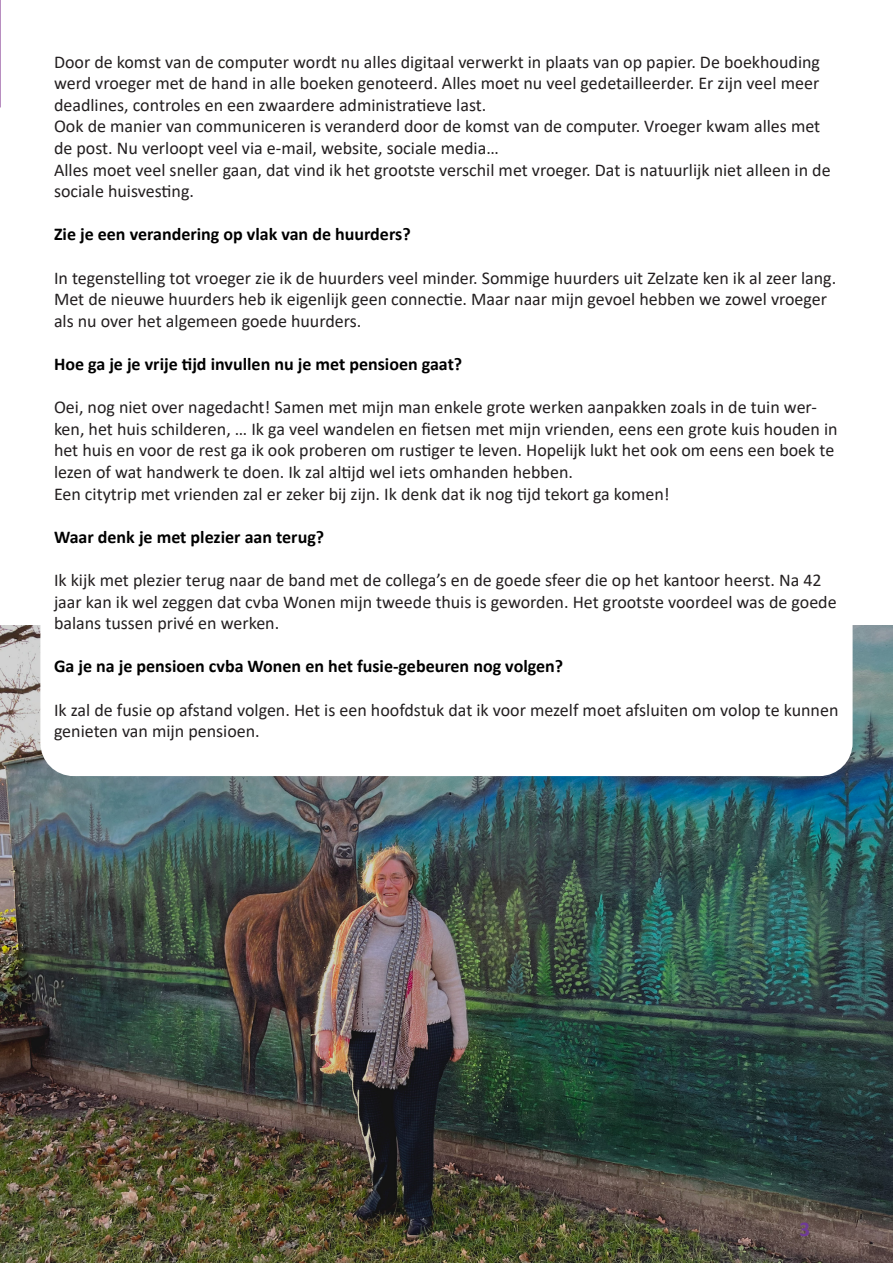
<style>
.page{position:relative;width:893px;height:1263px;background:#fff}
.page>*{position:absolute;margin:0;border:0;box-sizing:border-box;transform-origin:0 0}
.t1{font:700 21px "Calibri";color:#6f3b97}
.t2{font:18px/21.6px "Calibri";color:#231f20}
.Alineastijl_1{font:700 18px "Calibri";color:#000}
</style>
<div class="page">
<svg style="left:0;top:0;width:1px;height:108px"></svg>
<img style="left:0;top:625px;width:893px;height:638px">
<div style="left:40px;top:327px;width:813px;height:449px;background:#fff;border-radius:33px"></div>
<p class="t2" style="left:54px;top:50px;width:767px;text-align:justify">Door de komst van de computer wordt nu alles digitaal verwerkt in plaats van op papier. De boekhouding werd vroeger met de hand in alle boeken genoteerd. Alles moet nu veel gedetailleerder. Er zijn veel meer deadlines, controles en een zwaardere administratieve last.</p>
<p class="t2" style="left:54px;top:115px;width:768px">Ook de manier van communiceren is veranderd door de komst van de computer. Vroeger kwam alles met de post. Nu verloopt veel via e-mail, website, sociale media…</p>
<p class="t2" style="left:54px;top:158px;width:778px">Alles moet veel sneller gaan, dat vind ik het grootste verschil met vroeger. Dat is natuurlijk niet alleen in de sociale huisvesting.</p>
<p class="Alineastijl_1" style="left:54px;top:222px;width:358px">Zie je een verandering op vlak van de huurders?</p>
<p class="t2" style="left:54px;top:266px;width:784px">In tegenstelling tot vroeger zie ik de huurders veel minder. Sommige huurders uit Zelzate ken ik al zeer lang.<br>Met de nieuwe huurders heb ik eigenlijk geen connectie. Maar naar mijn gevoel hebben we zowel vroeger als nu over het algemeen goede huurders.</p>
<p class="Alineastijl_1" style="left:54px;top:351px;width:410px">Hoe ga je je vrije tijd invullen nu je met pensioen gaat?</p>
<p class="t2" style="left:54px;top:396px;width:785px">Oei, nog niet over nagedacht! Samen met mijn man enkele grote werken aanpakken zoals in de tuin wer&shy;ken, het huis schilderen, … Ik ga veel wandelen en fietsen met mijn vrienden, eens een grote kuis houden in het huis en voor de rest ga ik ook proberen om rustiger te leven. Hopelijk lukt het ook om eens een boek te lezen of wat handwerk te doen. Ik zal altijd wel iets omhanden hebben.</p>
<p class="t2" style="left:54px;top:482px;width:617px">Een citytrip met vrienden zal er zeker bij zijn. Ik denk dat ik nog tijd tekort ga komen!</p>
<p class="Alineastijl_1" style="left:54px;top:524px;width:272px">Waar denk je met plezier aan terug?</p>
<p class="t2" style="left:54px;top:569px;width:784px">Ik kijk met plezier terug naar de band met de collega’s en de goede sfeer die op het kantoor heerst. Na 42 jaar kan ik wel zeggen dat cvba Wonen mijn tweede thuis is geworden. Het grootste voordeel was de goede balans tussen privé en werken.</p>
<p class="Alineastijl_1" style="left:54px;top:654px;width:511px">Ga je na je pensioen cvba Wonen en het fusie-gebeuren nog volgen?</p>
<p class="t2" style="left:54px;top:698px;width:786px">Ik zal de fusie op afstand volgen. Het is een hoofdstuk dat ik voor mezelf moet afsluiten om volop te kunnen genieten van mijn pensioen.</p>
<p class="t1" style="left:800px;top:1214px;width:12px">3</p>
</div>
